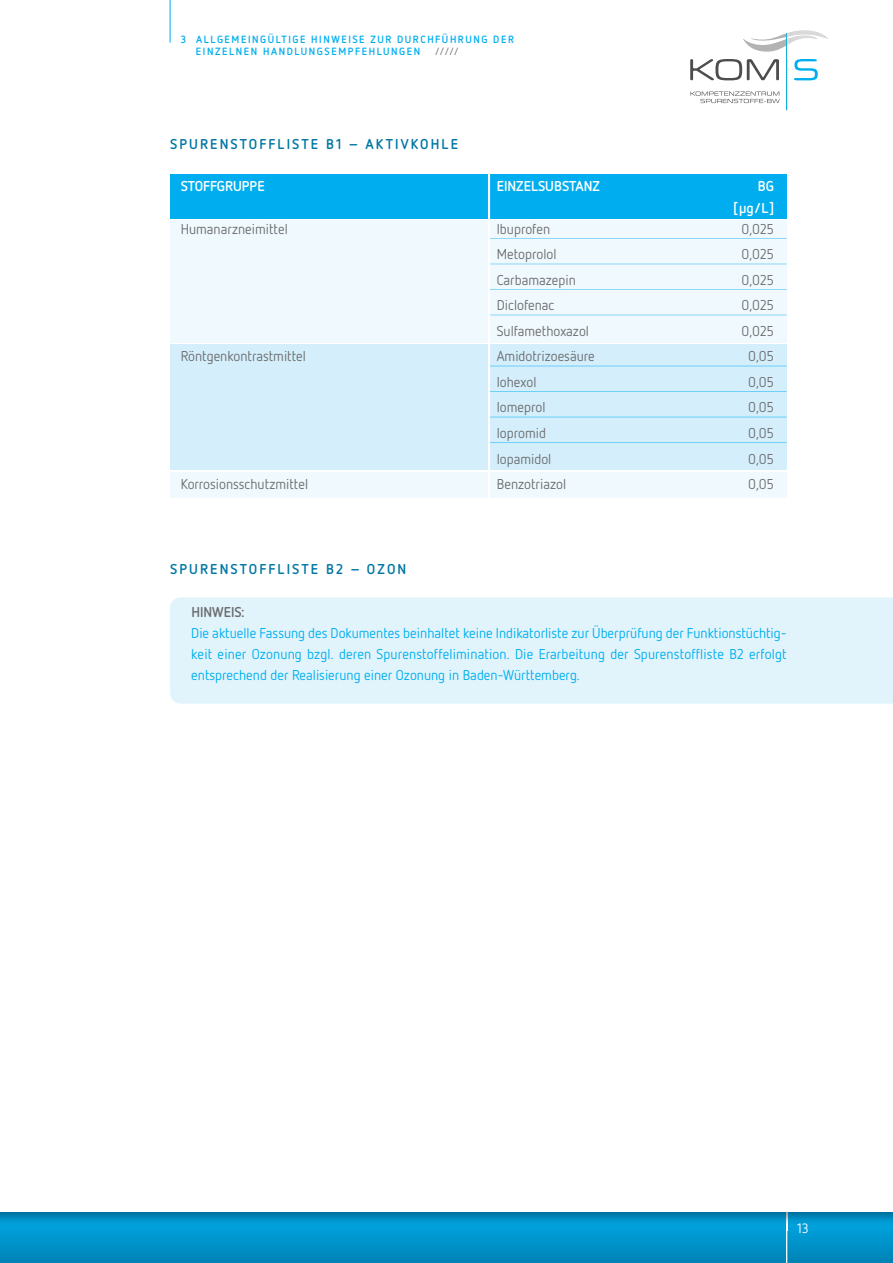
<style>
.page{position:relative;width:893px;height:1263px;background:#fff}
.page>*{position:absolute;margin:0;border:0;box-sizing:border-box;transform-origin:0 0}
.t1{font:14.25px/21.3px "Netto OT";color:#00aeef;text-align:justify}
.t2{font:14.25px "Netto OT";color:#6c6d70}
.t3{font:700 14.25px "Netto OT";letter-spacing:.15em;color:#0076a3}
.t4{font:700 14.25px/21.3px "Netto OT";color:#fff;text-align:right}
.t5{font:700 14.25px "Netto OT";color:#6c6d70}
.t6{font:13.5px "Netto OT";color:#fff}
.t7{font:700 10.5px/12.8px "Netto OT";letter-spacing:.15em;color:#00aeef}
.t8{font:10.5px "Netto OT";color:#6c6d70}
</style>
<div class="page">
<div style="left:170px;top:597px;width:723px;height:107px;background:#e1f4fc"></div>
<div style="left:170px;top:344px;width:617px;height:126px;background:#d4effb"></div>
<div style="left:170px;top:220px;width:617px;height:123px;background:#f0f9fd"></div>
<div style="left:170px;top:472px;width:617px;height:26px;background:#f0f9fd"></div>
<div style="left:170px;top:174px;width:617px;height:45px;background:#00aeef"></div>
<svg style="left:0;top:1231px;width:893px;height:32px;background:#008fc5"></svg>
<hr style="left:786px;top:1212px;width:1px;height:51px;background:#fff">
<img style="left:0;top:1212px;width:893px;height:19px">
<svg style="left:786px;top:1212px;width:1px;height:19px"></svg>
<hr style="left:490px;top:238px;width:297px;height:1px;background:#8dd7f7">
<hr style="left:490px;top:264px;width:297px;height:1px;background:#8dd7f7">
<hr style="left:490px;top:289px;width:297px;height:1px;background:#8dd7f7">
<hr style="left:490px;top:315px;width:297px;height:1px;background:#8dd7f7">
<hr style="left:490px;top:366px;width:297px;height:1px;background:#6bcff6">
<hr style="left:490px;top:391px;width:297px;height:1px;background:#6bcff6">
<hr style="left:490px;top:417px;width:297px;height:1px;background:#6bcff6">
<hr style="left:490px;top:442px;width:297px;height:1px;background:#6bcff6">
<svg style="left:690px;top:59px;width:89px;height:21px"></svg>
<svg style="left:794px;top:59px;width:24px;height:21px"></svg>
<svg style="left:690px;top:91px;width:90px;height:12px"></svg>
<hr style="left:786px;top:33px;width:1px;height:77px;background:#00aeef">
<svg style="left:743px;top:30px;width:85px;height:22px"></svg>
<hr style="left:787px;top:45px;width:4px;height:13px;background:#fff">
<div style="left:791px;top:45px;width:52px;height:13px;background:#fff"></div>
<hr style="left:488px;top:168px;width:2px;height:341px;background:#fff">
<hr style="left:170px;top:0;width:1px;height:43px;background:#00aeef">
<p class="t7" style="left:196px;top:32px;width:319px;text-indent:-15px">3 ALLGEMEINGÜLTIGE HINWEISE ZUR DURCHFÜHRUNG DER<br>EINZELNEN HANDLUNGSEMPFEHLUNGEN</p>
<p class="t8" style="left:434px;top:45px;width:26px">/////</p>
<p class="t3" style="left:170px;top:135px;width:289px">SPURENSTOFFLISTE B1 – AKTIVKOHLE</p>
<p class="t4" style="left:181px;top:175px;width:85px">STOFFGRUPPE</p>
<p class="t4" style="left:497px;top:175px;width:105px">EINZELSUBSTANZ</p>
<p class="t4" style="left:733px;top:175px;width:42px">BG [µg/L]</p>
<p class="t2" style="left:181px;top:220px;width:109px">Humanarzneimittel</p>
<p class="t2" style="left:497px;top:220px;width:55px">Ibuprofen</p>
<p class="t2" style="left:742px;top:220px;width:34px">0,025</p>
<p class="t2" style="left:497px;top:246px;width:61px">Metoprolol</p>
<p class="t2" style="left:742px;top:246px;width:34px">0,025</p>
<p class="t2" style="left:497px;top:271px;width:81px">Carbamazepin</p>
<p class="t2" style="left:742px;top:271px;width:34px">0,025</p>
<p class="t2" style="left:497px;top:297px;width:59px">diclofenac</p>
<p class="t2" style="left:742px;top:297px;width:34px">0,025</p>
<p class="t2" style="left:497px;top:322px;width:94px">Sulfamethoxazol</p>
<p class="t2" style="left:742px;top:322px;width:34px">0,025</p>
<p class="t2" style="left:181px;top:348px;width:127px">Röntgenkontrastmittel</p>
<p class="t2" style="left:497px;top:348px;width:100px">amidotrizoesäure</p>
<p class="t2" style="left:748px;top:348px;width:27px">0,05</p>
<p class="t2" style="left:497px;top:373px;width:41px">Iohexol</p>
<p class="t2" style="left:748px;top:373px;width:27px">0,05</p>
<p class="t2" style="left:497px;top:399px;width:50px">Iomeprol</p>
<p class="t2" style="left:748px;top:399px;width:27px">0,05</p>
<p class="t2" style="left:497px;top:424px;width:51px">Iopromid</p>
<p class="t2" style="left:748px;top:424px;width:27px">0,05</p>
<p class="t2" style="left:497px;top:450px;width:56px">Iopamidol</p>
<p class="t2" style="left:748px;top:450px;width:27px">0,05</p>
<p class="t2" style="left:181px;top:475px;width:129px">Korrosionsschutzmittel</p>
<p class="t2" style="left:497px;top:475px;width:71px">Benzotriazol</p>
<p class="t2" style="left:748px;top:475px;width:27px">0,05</p>
<p class="t3" style="left:170px;top:560px;width:238px">SPURENSTOFFLISTE B2 – OZON</p>
<p class="t5" style="left:191px;top:603px;width:55px">HINWEIS:</p>
<p class="t1" style="left:191px;top:622px;width:597px">die aktuelle Fassung des dokumentes beinhaltet keine Indikatorliste zur Überprüfung der Funktionstüchtig&shy;keit einer Ozonung bzgl. deren Spurenstoffelimination. die erarbeitung der Spurenstoffliste B2 erfolgt entsprechend der Realisierung einer Ozonung in Baden-Württemberg.</p>
<p class="t6" style="left:797px;top:1220px;width:13px">13</p>
</div>
